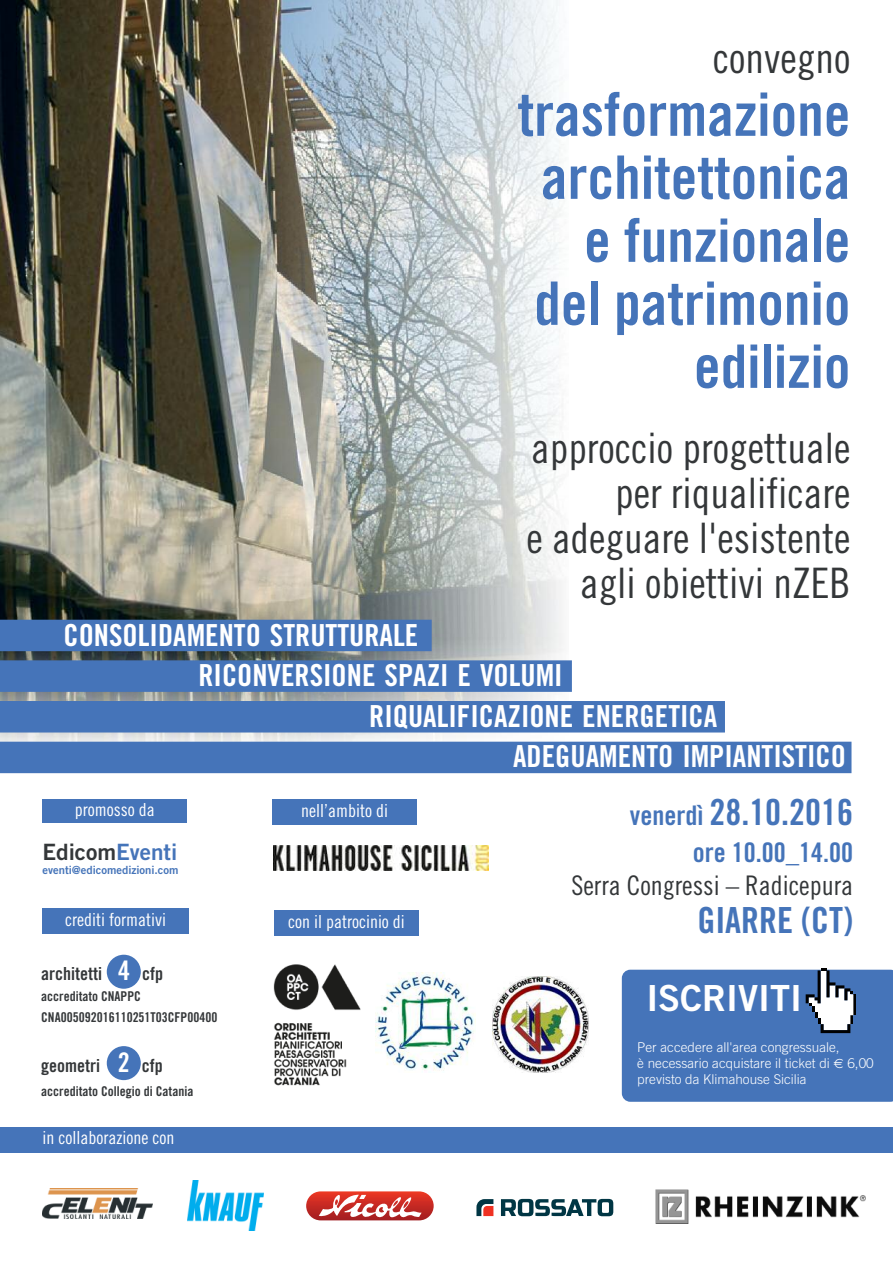
<style>
.page{position:relative;width:893px;height:1263px;background:#fff}
.page>*{position:absolute;margin:0;border:0;box-sizing:border-box;transform-origin:0 0}
.t1{font:60px/63px "Trade Gothic Bold Cond Twenty";color:#4574b9;text-align:right}
.t2{font:42px/45px "Trade Gothic Cond Eighteen";color:#343739;text-align:right}
.t3{font:36px "Trade Gothic Bold Cond Twenty";color:#4574b9}
.t4{font:36px "Trade Gothic Bold Two";color:#fff}
.t5{font:30.3px "Trade Gothic Bold Cond Twenty";color:#fff}
.t6{font:27px "Trade Gothic Cond Eighteen";color:#343739}
.t7{font:27px "Trade Gothic Bold Cond Twenty";color:#4574b9}
.t8{font:22.5px "Trade Gothic Bold Two";color:#343739}
.t9{font:18px "Trade Gothic Cond Eighteen";color:#fff}
.t10{font:18px "Trade Gothic Bold Cond Twenty";color:#343739}
.t11{font:300 13.5px/16.2px "Trade Gothic";color:#fff}
.t12{font:13.5px/21px "Trade Gothic Bold Cond Twenty";color:#343739}
.t13{font:11.25px "Trade Gothic Bold Two";color:#4574b9}
.s1{font-size:27px}
.s2{color:#4574b9}
.s3{font-size:27px;color:#fff}
</style>
<div class="page">
<div style="left:0;top:1127px;width:893px;height:25px;background:#4574b9"></div>
<div style="left:107px;top:955px;width:34px;height:34px;background:#4574b9;border-radius:50%"></div>
<img style="left:0;top:0;width:259px;height:620px">
<img style="left:259px;top:0;width:304px;height:638px">
<div style="left:107px;top:1046px;width:34px;height:34px;background:#4574b9;border-radius:50%"></div>
<div style="left:43px;top:909px;width:146px;height:25px;background:#4574b9"></div>
<img style="left:0;top:638px;width:595px;height:104px">
<div style="left:0;top:742px;width:851px;height:31px;background:#4574b9"></div>
<div style="left:0;top:701px;width:725px;height:31px;background:#4574b9"></div>
<div style="left:0;top:660px;width:572px;height:32px;background:#4574b9"></div>
<div style="left:0;top:620px;width:432px;height:31px;background:#4574b9"></div>
<div style="left:43px;top:799px;width:144px;height:24px;background:#4574b9"></div>
<div style="left:272px;top:799px;width:145px;height:26px;background:#4574b9"></div>
<img style="left:274px;top:845px;width:215px;height:25px">
<div style="left:274px;top:910px;width:145px;height:25px;background:#4574b9"></div>
<img style="left:492px;top:976px;width:97px;height:97px">
<img style="left:375px;top:973px;width:100px;height:98px">
<img style="left:43px;top:1188px;width:109px;height:30px">
<img style="left:187px;top:1181px;width:77px;height:49px">
<svg style="left:476px;top:1199px;width:17px;height:17px"></svg>
<svg style="left:501px;top:1199px;width:112px;height:17px"></svg>
<img style="left:655px;top:1190px;width:211px;height:33px">
<svg style="left:306px;top:1191px;width:128px;height:29px"></svg>
<img style="left:273px;top:964px;width:88px;height:122px">
<svg style="left:622px;top:968px;width:271px;height:134px;background:#4d79b9"></svg>
<h2 class="t2" style="left:713px;top:39px;width:139px">convegno</h2>
<h1 class="t1" style="left:517px;top:88px;width:334px">trasformazione architettonica e funzionale del patrimonio edilizio</h1>
<h2 class="t2" style="left:526px;top:429px;width:326px">approccio progettuale per riqualificare<br>e adeguare l'esistente agli obiettivi nZEB</h2>
<p class="t5" style="left:64px;top:624px;width:356px">CONSOLIDAMENTO STRUTTURALE</p>
<p class="t5" style="left:198px;top:664px;width:366px">RICONVERSIONE SPAZI E VOLUMI</p>
<p class="t5" style="left:369px;top:705px;width:349px">RIQUALIFICAZIONE ENERGETICA</p>
<p class="t5" style="left:513px;top:745px;width:334px">ADEGUAMENTO IMPIANTISTICO</p>
<p class="t3" style="left:630px;top:799px;width:225px"><span class="s1">venerdì</span> 28.10.2016</p>
<p class="t7" style="left:693px;top:843px;width:162px">ore 10.00_14.00</p>
<p class="t6" style="left:571px;top:875px;width:283px">Serra Congressi – Radicepura</p>
<p class="t3" style="left:697px;top:907px;width:157px">GIARRE (CT)</p>
<p class="t9" style="left:75px;top:803px;width:81px">promosso da</p>
<p class="t9" style="left:301px;top:804px;width:88px">nell’ambito di</p>
<p class="t8" style="left:43px;top:844px;width:136px">Edicom<span class="s2">Eventi</span></p>
<p class="t13" style="left:43px;top:865px;width:138px">eventi@edicomedizioni.com</p>
<p class="t9" style="left:65px;top:913px;width:102px">crediti formativi</p>
<p class="t9" style="left:288px;top:915px;width:118px">con il patrocinio di</p>
<p class="t10" style="left:41px;top:967px;width:123px">architetti <span class="s3">4</span> cfp</p>
<p class="t12" style="left:41px;top:987px;width:178px">accreditato CNAPPC<br>CNA005092016110251T03CFP00400</p>
<p class="t10" style="left:41px;top:1058px;width:123px">geometri <span class="s3">2</span> cfp</p>
<p class="t12" style="left:41px;top:1081px;width:154px">accreditato Collegio di Catania</p>
<p class="t9" style="left:43px;top:1131px;width:133px">in collaborazione con</p>
<p class="t4" style="left:646px;top:985px;width:157px">ISCRIVITI</p>
<p class="t11" style="left:637px;top:1040px;width:204px">Per accedere all'area congressuale, è necessario acquistare il ticket di</p>
<p class="t11" style="left:637px;top:1072px;width:171px">previsto da Klimahouse Sicilia</p>
<p class="t11" style="left:847px;top:1056px;width:28px">6,00</p>
</div>
